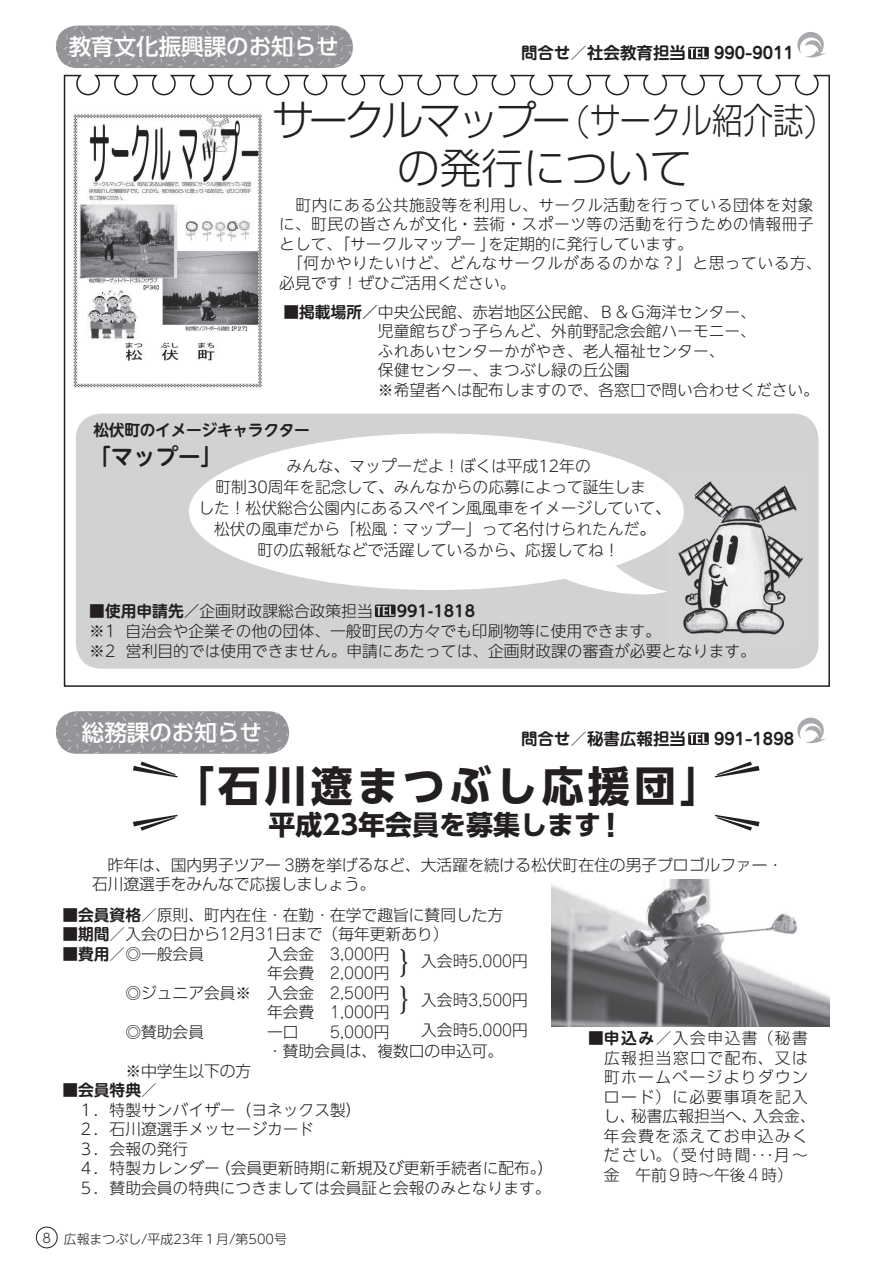
<style>
.page{position:relative;width:893px;height:1263px;background:#fff}
.page>*{position:absolute;margin:0;border:0;box-sizing:border-box;transform-origin:0 0}
.t1{font:300 42px/48px "Shin Go Pro";letter-spacing:-.1em;color:#231f20;text-align:center}
.t2{font:700 42px "UD Shin Go Pro";letter-spacing:.1em;color:#231f20}
.t3{font:30px/37.2px "UD Reimin Pro";color:#231f20}
.t4{font:700 27px "UD Shin Go Pro";color:#231f20}
.t5{font:500 22.5px "UD Shin Go Pro";color:#fff}
.t6{font:700 22.5px "UD Shin M Go Pro De";color:#231f20}
.t7{font:700 16.5px "UD Shin M Go Pro De";color:#231f20}
.t8{font:700 16.5px "Jun 501 Pro";color:#231f20}
.t9{font:300 15.75px/19.5px "UD Shin Go NT Pro";color:#231f20}
.t10{font:300 15.75px/19.5px "Shin Go Pro";color:#231f20}
.t11{font:300 15.75px/21px "UD Shin M Go Pro";color:#231f20;text-align:center}
.t12{font:300 15.75px/19.5px "Shin Go Pro";letter-spacing:.085em;color:#231f20}
.t13{font:300 15.75px "UD Shin Go NT Pro";letter-spacing:.03em;color:#231f20}
.t14{font:300 15.75px "Jun 101 Pro";color:#231f20}
.t15{font:300 15.75px "UD Shin Go NT Pro";letter-spacing:.035em;color:#231f20}
.t16{font:700 15.75px "UD Shin M Go Pro De";letter-spacing:-.02em;color:#231f20}
.t17{font:300 12.9px "UD Shin M Go Pro";color:#231f20}
.s1{font-family:"Jun 501 Pro"}
.s2{font-family:"Jun 101 Pro";font-size:36px}
.s3{font-size:36px}
.s4{font-family:"UD Shin M Go Pro De";font-weight:700}
.s5{font-family:"UD Shin M Go Pro"}
.s6{font-size:30px}
.s7{font-family:"Jun 101 Pro"}
.s8{font-family:"Shin Go Pro"}
.s9{font-family:"Shin Go Pro";font-weight:300}
</style>
<div class="page">
<svg style="left:64px;top:75px;width:766px;height:612px"></svg>
<div style="left:76px;top:414px;width:743px;height:255px;background:#d1d2d4;border-radius:26px"></div>
<div style="left:36px;top:1227px;width:21px;height:21px;border:1px solid #231f20;border-radius:50%"></div>
<img style="left:683px;top:481px;width:120px;height:154px">
<img style="left:56px;top:26px;width:297px;height:42px">
<img style="left:56px;top:711px;width:233px;height:43px">
<svg style="left:797px;top:32px;width:28px;height:25px"></svg>
<svg style="left:797px;top:718px;width:28px;height:25px"></svg>
<svg style="left:688px;top:47px;width:21px;height:12px"></svg>
<svg style="left:688px;top:732px;width:21px;height:13px"></svg>
<svg style="left:375px;top:604px;width:21px;height:13px"></svg>
<img style="left:70px;top:106px;width:197px;height:286px">
<img style="left:551px;top:879px;width:278px;height:147px">
<svg style="left:133px;top:761px;width:45px;height:16px"></svg>
<svg style="left:133px;top:815px;width:45px;height:16px"></svg>
<svg style="left:715px;top:761px;width:44px;height:16px"></svg>
<svg style="left:715px;top:815px;width:44px;height:16px"></svg>
<svg style="left:189px;top:433px;width:495px;height:167px;fill:#fff"></svg>
<h3 class="t5" style="left:69px;top:29px;width:272px">教育文化振興課のお知らせ</h3>
<p class="t7" style="left:521px;top:40px;width:166px"><span class="s1">問合せ／</span>社会教育担当</p>
<p class="t8" style="left:714px;top:40px;width:82px">990-9011</p>
<h1 class="t1" style="left:272px;top:91px;width:547px">サークルマップー <span class="s2">(</span><span class="s3">サークル紹介誌</span><span class="s2">)</span>の発行について</h1>
<p class="t13" style="left:295px;top:192px;width:520px">町内にある公共施設等を利用し、サークル活動を行っている団体を対象</p>
<p class="t13" style="left:279px;top:212px;width:536px">に、町民の皆さんが文化・芸術・スポーツ等の活動を行うための情報冊子</p>
<p class="t9" style="left:279px;top:234px;width:415px">として、「サークルマップー｣を定期的に発行しています。</p>
<p class="t15" style="left:287px;top:251px;width:536px">「何かやりたいけど、どんなサークルがあるのかな？」と思っている方、</p>
<p class="t9" style="left:279px;top:273px;width:238px">必見です！ぜひご活用ください。</p>
<p class="t9" style="left:378px;top:301px;width:443px;text-indent:-94px"><span class="s4">■掲載場所</span>／中央公民館、赤岩地区公民館、<span class="s5">Ｂ＆Ｇ</span>海洋センター、<br>児童館ちびっ子らんど、外前野記念会館ハーモニー、<br>ふれあいセンターかがやき、老人福祉センター、<br>保健センター、まつぶし緑の丘公園<br><span class="s5">※</span>希望者へは配布しますので、各窓口で問い合わせください。</p>
<p class="t16" style="left:94px;top:417px;width:218px">松伏町のイメージキャラクター</p>
<h3 class="t6" style="left:88px;top:438px;width:136px">「マップー」</h3>
<p class="t11" style="left:198px;top:455px;width:474px">　みんな、マップーだよ！ぼくは平成12年の<br>町制30周年を記念して、みんなからの応募によって誕生しま<br>した！松伏総合公園内にあるスペイン風風車をイメージしていて、松伏の風車だから「松風：マップー」って名付けられたんだ。<br>　町の広報紙などで活躍しているから、応援してね！</p>
<p class="t9" style="left:89px;top:601px;width:285px"><span class="s4">■使用申請先</span>／企画財政課総合政策担当</p>
<p class="t16" style="left:397px;top:598px;width:80px">991-1818</p>
<p class="t9" style="left:89px;top:621px;width:668px"><span class="s5">※1</span> 自治会や企業その他の団体、一般町民の方々でも印刷物等に使用できます。<br><span class="s5">※2</span> 営利目的では使用できません。申請にあたっては、企画財政課の審査が必要となります。</p>
<h3 class="t5" style="left:82px;top:714px;width:181px">総務課のお知らせ</h3>
<p class="t7" style="left:521px;top:725px;width:166px"><span class="s1">問合せ／</span>秘書広報担当</p>
<p class="t8" style="left:714px;top:726px;width:82px">991-1898</p>
<h1 class="t2" style="left:172px;top:752px;width:552px">「石川遼まつぶし応援団」</h1>
<h3 class="t4" style="left:269px;top:803px;width:359px">平成23年会員を募集します<span class="s6">！</span></h3>
<p class="t10" style="left:92px;top:853px;width:693px;text-indent:16px">昨年は、国内男子ツアー <span class="s7">3</span>勝を挙げるなど、大活躍を続ける松伏町在住の男子プロゴルファー・石川遼選手をみんなで応援しましょう。</p>
<p class="t10" style="left:62px;top:903px;width:442px"><span class="s4">■会員資格</span>／原則、町内在住・在勤・在学で趣旨に賛同した方</p>
<p class="t10" style="left:62px;top:922px;width:388px"><span class="s4">■期間</span>／入会の日から<span class="s7">12</span>月<span class="s7">31</span>日まで（毎年更新あり）</p>
<p class="t10" style="left:62px;top:942px;width:143px"><span class="s4">■費用</span>／<span class="s7">◎</span>一般会員</p>
<p class="t14" style="left:267px;top:941px;width:124px"><span class="s8">入会金</span> 3,000<span class="s8">円</span></p>
<h2 class="t3" style="left:400px;top:941px;width:12px">︸ ︸</h2>
<p class="t14" style="left:421px;top:949px;width:108px"><span class="s8">入会時</span>5,000<span class="s8">円</span></p>
<p class="t14" style="left:267px;top:961px;width:124px"><span class="s8">年会費</span> 2,000<span class="s8">円</span></p>
<p class="t10" style="left:125px;top:981px;width:266px"><span class="s7">◎</span>ジュニア会員<span class="s7">※</span> 入会金 <span class="s7">2,500</span>円</p>
<p class="t14" style="left:421px;top:988px;width:108px"><span class="s8">入会時</span>3,500<span class="s8">円</span></p>
<p class="t14" style="left:267px;top:1000px;width:124px"><span class="s8">年会費</span> 1,000<span class="s8">円</span></p>
<p class="t10" style="left:125px;top:1020px;width:80px"><span class="s7">◎</span>賛助会員</p>
<p class="t10" style="left:267px;top:1020px;width:33px">一口</p>
<p class="t14" style="left:330px;top:1019px;width:61px">5,000<span class="s8">円</span></p>
<p class="t14" style="left:421px;top:1018px;width:108px"><span class="s8">入会時</span>5,000<span class="s8">円</span></p>
<p class="t10" style="left:267px;top:1039px;width:238px">・賛助会員は、複数口の申込可。</p>
<p class="t10" style="left:125px;top:1059px;width:127px"><span class="s7">※</span>中学生以下の方</p>
<p class="t16" style="left:62px;top:1077px;width:96px">■会員特典<span class="s9">／</span></p>
<p class="t9" style="left:78px;top:1099px;width:477px"><span class="s5">１</span>．特製サンバイザー（ヨネックス製）<br><span class="s5">２</span>．石川遼選手メッセージカード<br><span class="s5">３</span>．会報の発行<br><span class="s5">４</span>．特製カレンダー（会員更新時期に新規及び更新手続者に配布。）<br><span class="s5">５</span>．賛助会員の特典につきましては会員証と会報のみとなります。</p>
<p class="t17" style="left:43px;top:1229px;width:246px">8 広報まつぶし/平成23年１月/第500号</p>
<p class="t12" style="left:604px;top:1026px;width:213px;text-indent:-16px"><span class="s4">■申込み</span>／入会申込書（秘書広報担当窓口で配布、又は町ホームページよりダウンロード）に必要事項を記入し、秘書広報担当へ、入会金、年会費を添えてお申込みください。（受付時間･･･月～金 午前<span class="s7">９</span>時～午後<span class="s7">４</span>時）</p>
</div>
